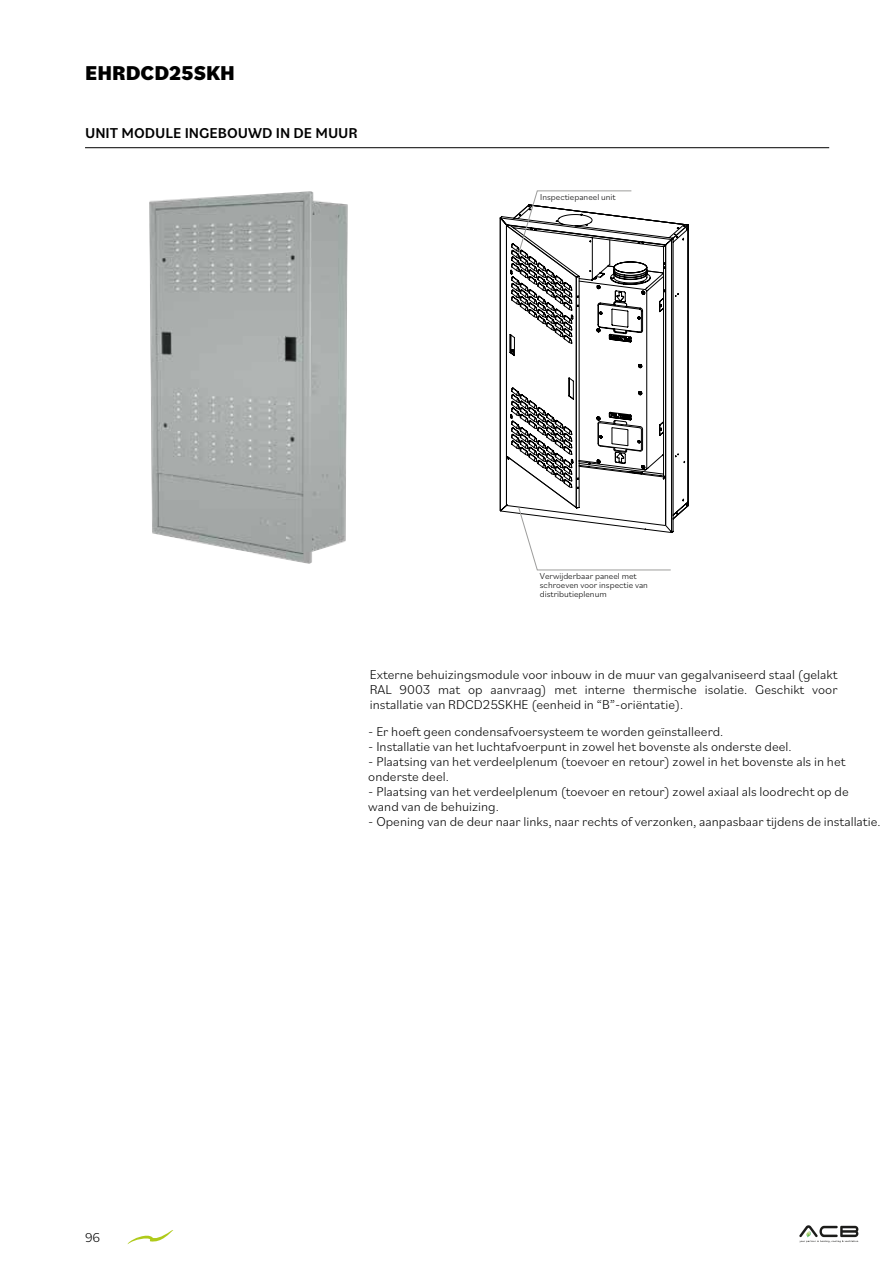
<style>
.page{position:relative;width:893px;height:1263px;background:#fff}
.page>*{position:absolute;margin:0;border:0;box-sizing:border-box;transform-origin:0 0}
.t1{font:800 21px "Bilo";color:#000}
.t2{font:500 15px "Bilo";color:#000}
.t3{font:300 13.5px/15px "Bilo";color:#000}
.t4{font:300 9px/9.4px "Bilo";color:#000}
</style>
<div class="page">
<hr style="left:85px;top:147px;width:744px;height:1px;background:#000">
<img style="left:149px;top:191px;width:198px;height:373px">
<svg style="left:500px;top:191px;width:189px;height:379px"></svg>
<svg style="left:128px;top:1230px;width:46px;height:14px"></svg>
<img style="left:799px;top:1225px;width:60px;height:18px">
<h1 class="t1" style="left:85px;top:58px;width:151px">EHRDCD25SKH</h1>
<p class="t2" style="left:85px;top:123px;width:274px">UNIT MODULE INGEBOUWD IN DE MUUR</p>
<p class="t4" style="left:540px;top:192px;width:77px">Inspectiepaneel unit</p>
<p class="t4" style="left:540px;top:571px;width:110px">Verwijderbaar paneel met schroeven voor inspectie van distributieplenum</p>
<p class="t3" style="left:370px;top:667px;width:469px;text-align:justify">Externe behuizingsmodule voor inbouw in de muur van gegalvaniseerd staal (gelakt RAL 9003 mat op aanvraag) met interne thermische isolatie. Geschikt voor installatie van RDCD25SKHE (eenheid in “B”-oriëntatie).</p>
<p class="t3" style="left:368px;top:724px;width:357px">- Er hoeft geen condensafvoersysteem te worden geïnstalleerd.</p>
<p class="t3" style="left:368px;top:739px;width:425px">- Installatie van het luchtafvoerpunt in zowel het bovenste als onderste deel.</p>
<p class="t3" style="left:368px;top:754px;width:479px">- Plaatsing van het verdeelplenum (toevoer en retour) zowel in het bovenste als in het onderste deel.</p>
<p class="t3" style="left:368px;top:784px;width:482px">- Plaatsing van het verdeelplenum (toevoer en retour) zowel axiaal als loodrecht op de wand van de behuizing.</p>
<p class="t3" style="left:368px;top:814px;width:514px">- Opening van de deur naar links, naar rechts of verzonken, aanpasbaar tijdens de installatie.</p>
<p class="t3" style="left:85px;top:1229px;width:17px">96</p>
</div>
